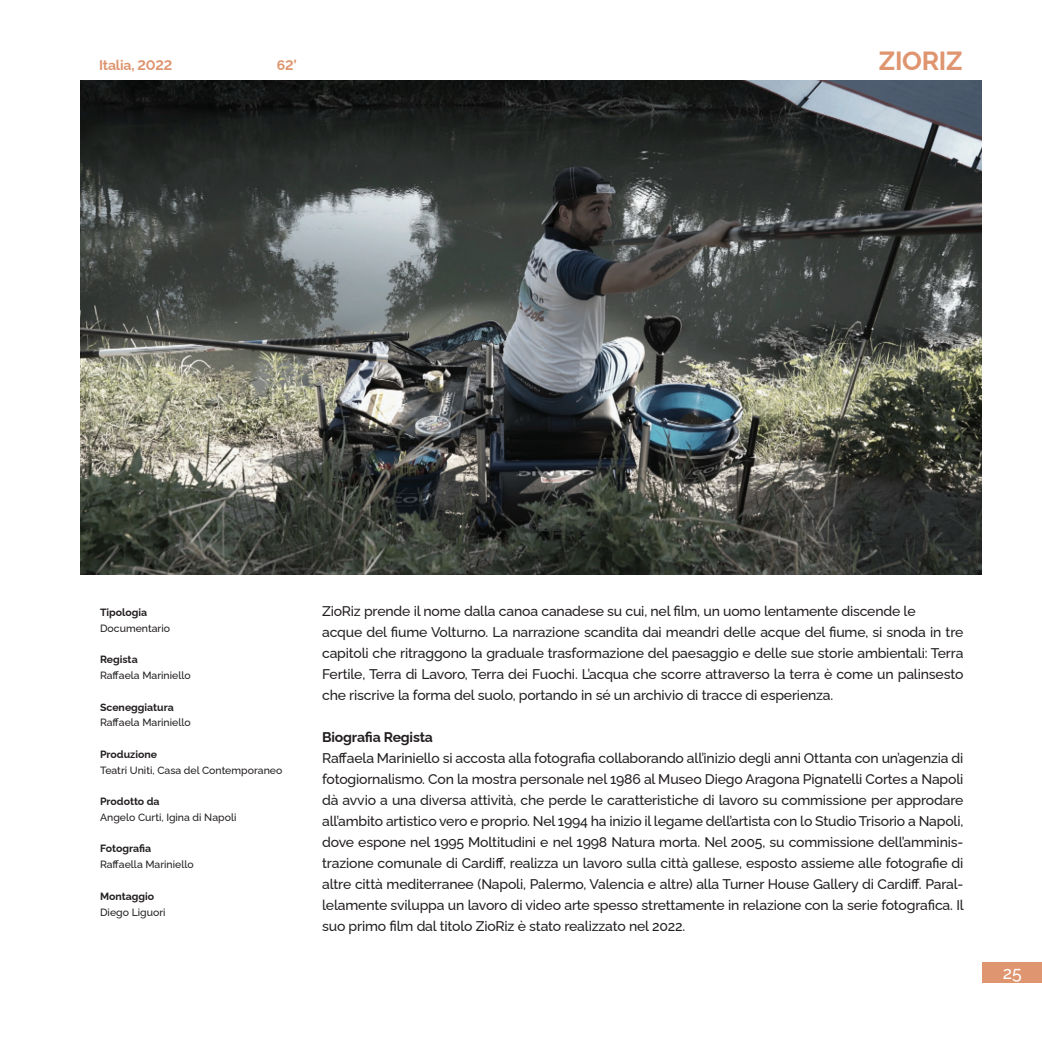
<style>
.page{position:relative;width:1042px;height:1042px;background:#fff}
.page>*{position:absolute;margin:0;border:0;box-sizing:border-box;transform-origin:0 0}
.t1{font:700 26.25px "Raleway";letter-spacing:-.01em;color:#df956f}
.t2{font:500 17.5px "Raleway";color:#fff}
.t3{font:500 14px/21px "Raleway";letter-spacing:-.01em;color:#231f20}
.t4{font:700 14px "Raleway";letter-spacing:-.01em;color:#231f20}
.t5{font:700 14px "Raleway";letter-spacing:-.015em;color:#df956f}
.t6{font:500 10.5px "Raleway";color:#231f20}
.t7{font:700 10.5px "Raleway";color:#231f20}
</style>
<div class="page">
<div style="left:982px;top:962px;width:60px;height:20px;background:#df956f"></div>
<img style="left:80px;top:81px;width:901px;height:493px">
<p class="t5" style="left:99px;top:54px;width:75px">Italia, 2022</p>
<p class="t5" style="left:277px;top:54px;width:21px">62’</p>
<h1 class="t1" style="left:879px;top:40px;width:85px">ZIORIZ</h1>
<p class="t7" style="left:100px;top:604px;width:49px">Tipologia</p>
<p class="t6" style="left:100px;top:620px;width:72px">Documentario</p>
<p class="t7" style="left:100px;top:651px;width:39px">Regista</p>
<p class="t6" style="left:100px;top:667px;width:92px">Raffaela Mariniello</p>
<p class="t7" style="left:100px;top:698px;width:75px">Sceneggiatura</p>
<p class="t6" style="left:100px;top:714px;width:92px">Raffaela Mariniello</p>
<p class="t7" style="left:100px;top:746px;width:59px">Produzione</p>
<p class="t6" style="left:100px;top:761px;width:184px">Teatri Uniti, Casa del Contemporaneo</p>
<p class="t7" style="left:100px;top:793px;width:61px">Prodotto da</p>
<p class="t6" style="left:100px;top:809px;width:138px">Angelo Curti, Igina di Napoli</p>
<p class="t7" style="left:100px;top:840px;width:52px">Fotografia</p>
<p class="t6" style="left:100px;top:856px;width:95px">Raffaella Mariniello</p>
<p class="t7" style="left:100px;top:887px;width:56px">Montaggio</p>
<p class="t6" style="left:100px;top:903px;width:67px">Diego Liguori</p>
<p class="t3" style="left:322px;top:599px;width:643px">ZioRiz prende il nome dalla canoa canadese su cui, nel film, un uomo lentamente discende le<br>acque del fiume Volturno. La narrazione scandita dai meandri delle acque del fiume, si snoda in tre capitoli che ritraggono la graduale trasformazione del paesaggio e delle sue storie ambientali: Terra Fertile, Terra di Lavoro, Terra dei Fuochi. L’acqua che scorre attraverso la terra è come un palinsesto che riscrive la forma del suolo, portando in sé un archivio di tracce di esperienza.</p>
<p class="t4" style="left:322px;top:726px;width:112px">Biografia Regista</p>
<p class="t3" style="left:322px;top:746px;width:643px;text-align:justify">Raffaela Mariniello si accosta alla fotografia collaborando all’inizio degli anni Ottanta con un’agenzia di fotogiornalismo. Con la mostra personale nel 1986 al Museo Diego Aragona Pignatelli Cortes a Napoli dà avvio a una diversa attività, che perde le caratteristiche di lavoro su commissione per approdare all’ambito artistico vero e proprio. Nel 1994 ha inizio il legame dell’artista con lo Studio Trisorio a Napoli, dove espone nel 1995 Moltitudini e nel 1998 Natura morta. Nel 2005, su commissione dell’amminis&shy;trazione comunale di Cardiff, realizza un lavoro sulla città gallese, esposto assieme alle fotografie di altre città mediterranee (Napoli, Palermo, Valencia e altre) alla Turner House Gallery di Cardiff. Paral&shy;lelamente sviluppa un lavoro di video arte spesso strettamente in relazione con la serie fotografica. Il suo primo film dal titolo ZioRiz è stato realizzato nel 2022.</p>
<p class="t2" style="left:1002px;top:958px;width:20px">25</p>
</div>
